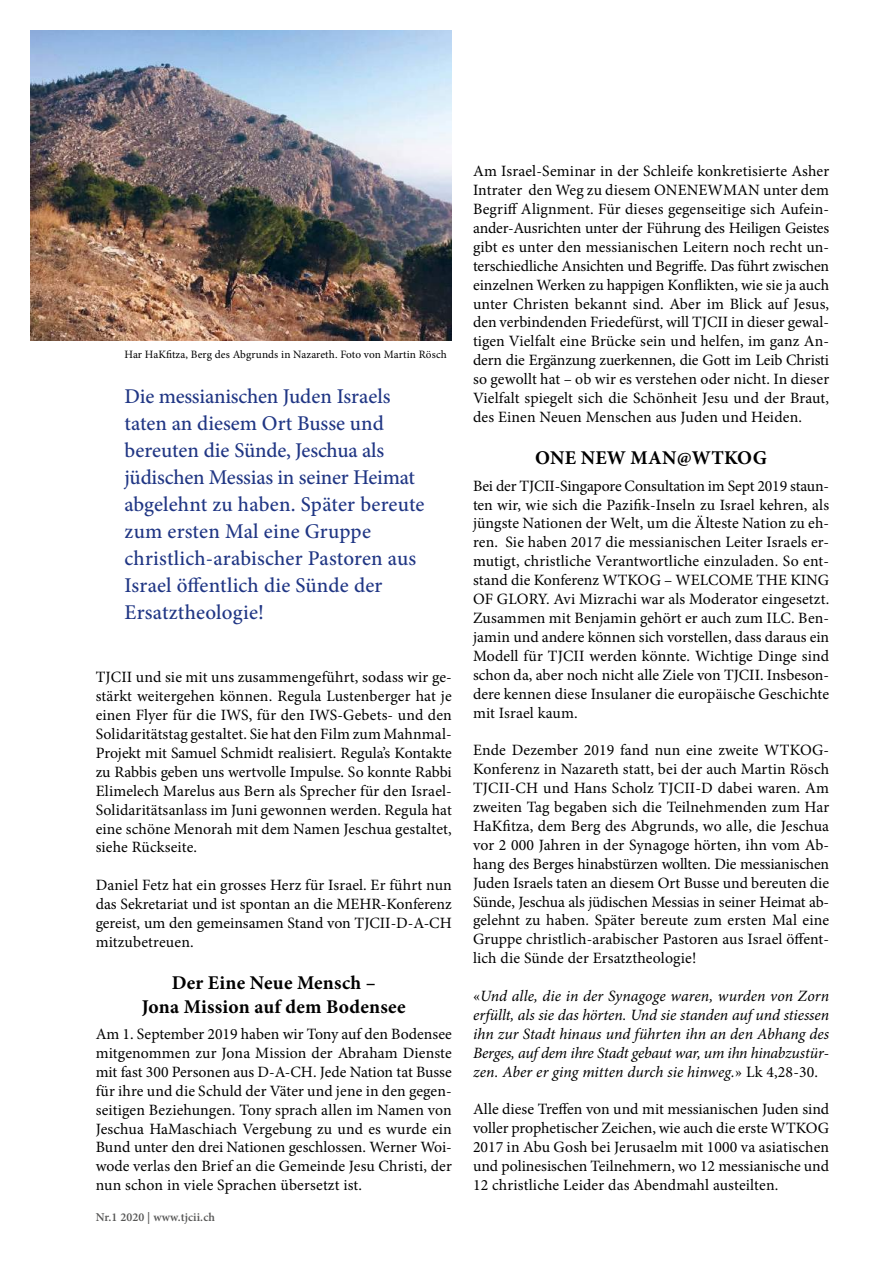
<style>
.page{position:relative;width:893px;height:1263px;background:#fff}
.page>*{position:absolute;margin:0;border:0;box-sizing:border-box;transform-origin:0 0}
.t1{font:500 21px/27px "Minion Pro";color:#203684}
.t2{font:700 19.5px/23.4px "Minion Pro";letter-spacing:.01em;color:#000;text-align:center}
.t3{font:15.75px/18.9px "Minion Pro";letter-spacing:.01em;color:#000;text-align:justify}
.t4{font:italic 15.75px/18.9px "Minion Pro";letter-spacing:-.005em;color:#000;text-align:justify}
.t5{font:600 12px "Minion Pro";letter-spacing:.01em;color:#565655}
.t6{font:11.25px "Minion Pro";letter-spacing:.01em;color:#000}
.s1{font-style:normal}
</style>
<div class="page">
<img style="left:31px;top:31px;width:421px;height:309px">
<p class="t6" style="left:125px;top:347px;width:324px">Har HaKfitza, Berg des Abgrunds in Nazareth. Foto von Martin Rösch</p>
<p class="t1" style="left:125px;top:383px;width:302px">Die messianischen Juden Israels taten an diesem Ort Busse und bereuten die Sünde, Jeschua als jüdischen Messias in seiner Heimat abgelehnt zu haben. Später bereute zum ersten Mal eine Gruppe christlich-arabischer Pastoren aus<br>Israel öffentlich die Sünde der<br>Ersatztheologie!</p>
<p class="t3" style="left:96px;top:668px;width:358px">TJCII und sie mit uns zusammengeführt, sodass wir ge&shy;stärkt weitergehen können. Regula Lustenberger hat je einen Flyer für die IWS, für den IWS-Gebets- und den Solidaritätstag gestaltet. Sie hat den Film zum Mahnmal-Projekt mit Samuel Schmidt realisiert. Regula’s Kontakte zu Rabbis geben uns wertvolle Impulse. So konnte Rabbi Elimelech Marelus aus Bern als Sprecher für den Israel-Solidaritätsanlass im Juni gewonnen werden. Regula hat eine schöne Menorah mit dem Namen Jeschua gestaltet, siehe Rückseite.</p>
<p class="t3" style="left:96px;top:876px;width:358px">Daniel Fetz hat ein grosses Herz für Israel. Er führt nun das Sekretariat und ist spontan an die MEHR-Konferenz gereist, um den gemeinsamen Stand von TJCII-D-A-CH mitzubetreuen.</p>
<p class="t2" style="left:142px;top:971px;width:266px">Der Eine Neue Mensch –<br>Jona Mission auf dem Bodensee</p>
<p class="t3" style="left:96px;top:1024px;width:358px">Am 1. September 2019 haben wir Tony auf den Bodensee mitgenommen zur Jona Mission der Abraham Dienste mit fast 300 Personen aus D-A-CH. Jede Nation tat Busse für ihre und die Schuld der Väter und jene in den gegen&shy;seitigen Beziehungen. Tony sprach allen im Namen von Jeschua HaMaschiach Vergebung zu und es wurde ein Bund unter den drei Nationen geschlossen. Werner Woi&shy;wode verlas den Brief an die Gemeinde Jesu Christi, der nun schon in viele Sprachen übersetzt ist.</p>
<p class="t5" style="left:96px;top:1208px;width:121px">Nr.1 2020 | www.tjcii.ch</p>
<p class="t3" style="left:473px;top:162px;width:358px">Am Israel-Seminar in der Schleife konkretisierte Asher Intrater den Weg zu diesem ONENEWMAN unter dem Begriff Alignment. Für dieses gegenseitige sich Aufein&shy;ander-Ausrichten unter der Führung des Heiligen Geistes gibt es unter den messianischen Leitern noch recht un&shy;terschiedliche Ansichten und Begriffe. Das führt zwischen einzelnen Werken zu happigen Konflikten, wie sie ja auch unter Christen bekannt sind. Aber im Blick auf Jesus, den verbindenden Friedefürst, will TJCII in dieser gewal&shy;tigen Vielfalt eine Brücke sein und helfen, im ganz An&shy;dern die Ergänzung zuerkennen, die Gott im Leib Christi so gewollt hat – ob wir es verstehen oder nicht. In dieser Vielfalt spiegelt sich die Schönheit Jesu und der Braut, des Einen Neuen Menschen aus Juden und Heiden.</p>
<p class="t2" style="left:535px;top:446px;width:233px">ONE NEW MAN@WTKOG</p>
<p class="t3" style="left:473px;top:476px;width:358px">Bei der TJCII-Singapore Consultation im Sept 2019 staun&shy;ten wir, wie sich die Pazifik-Inseln zu Israel kehren, als jüngste Nationen der Welt, um die Älteste Nation zu eh&shy;ren. Sie haben 2017 die messianischen Leiter Israels er&shy;mutigt, christliche Verantwortliche einzuladen. So ent&shy;stand die Konferenz WTKOG – WELCOME THE KING OF GLORY. Avi Mizrachi war als Moderator eingesetzt.<br>Zusammen mit Benjamin gehört er auch zum ILC. Ben&shy;jamin und andere können sich vorstellen, dass daraus ein Modell für TJCII werden könnte. Wichtige Dinge sind schon da, aber noch nicht alle Ziele von TJCII. Insbeson&shy;dere kennen diese Insulaner die europäische Geschichte mit Israel kaum.</p>
<p class="t3" style="left:473px;top:741px;width:358px">Ende Dezember 2019 fand nun eine zweite WTKOG-Konferenz in Nazareth statt, bei der auch Martin Rösch TJCII-CH und Hans Scholz TJCII-D dabei waren. Am zweiten Tag begaben sich die Teilnehmenden zum Har HaKfitza, dem Berg des Abgrunds, wo alle, die Jeschua vor 2 000 Jahren in der Synagoge hörten, ihn vom Ab&shy;hang des Berges hinabstürzen wollten. Die messianischen Juden Israels taten an diesem Ort Busse und bereuten die Sünde, Jeschua als jüdischen Messias in seiner Heimat ab&shy;gelehnt zu haben. Später bereute zum ersten Mal eine Gruppe christlich-arabischer Pastoren aus Israel öffent&shy;lich die Sünde der Ersatztheologie!</p>
<p class="t4" style="left:473px;top:986px;width:358px"><span class="s1">«</span>Und alle, die in der Synagoge waren, wurden von Zorn erfüllt, als sie das hörten. Und sie standen auf und stiessen ihn zur Stadt hinaus und führten ihn an den Abhang des Berges, auf dem ihre Stadt gebaut war, um ihn hinabzustür&shy;zen. Aber er ging mitten durch sie hinweg.<span class="s1">» Lk 4,28-30.</span></p>
<p class="t3" style="left:473px;top:1100px;width:358px">Alle diese Treffen von und mit messianischen Juden sind voller prophetischer Zeichen, wie auch die erste WTKOG 2017 in Abu Gosh bei Jerusaelm mit 1000 va asiatischen und polinesischen Teilnehmern, wo 12 messianische und 12 christliche Leider das Abendmahl austeilten.</p>
</div>
